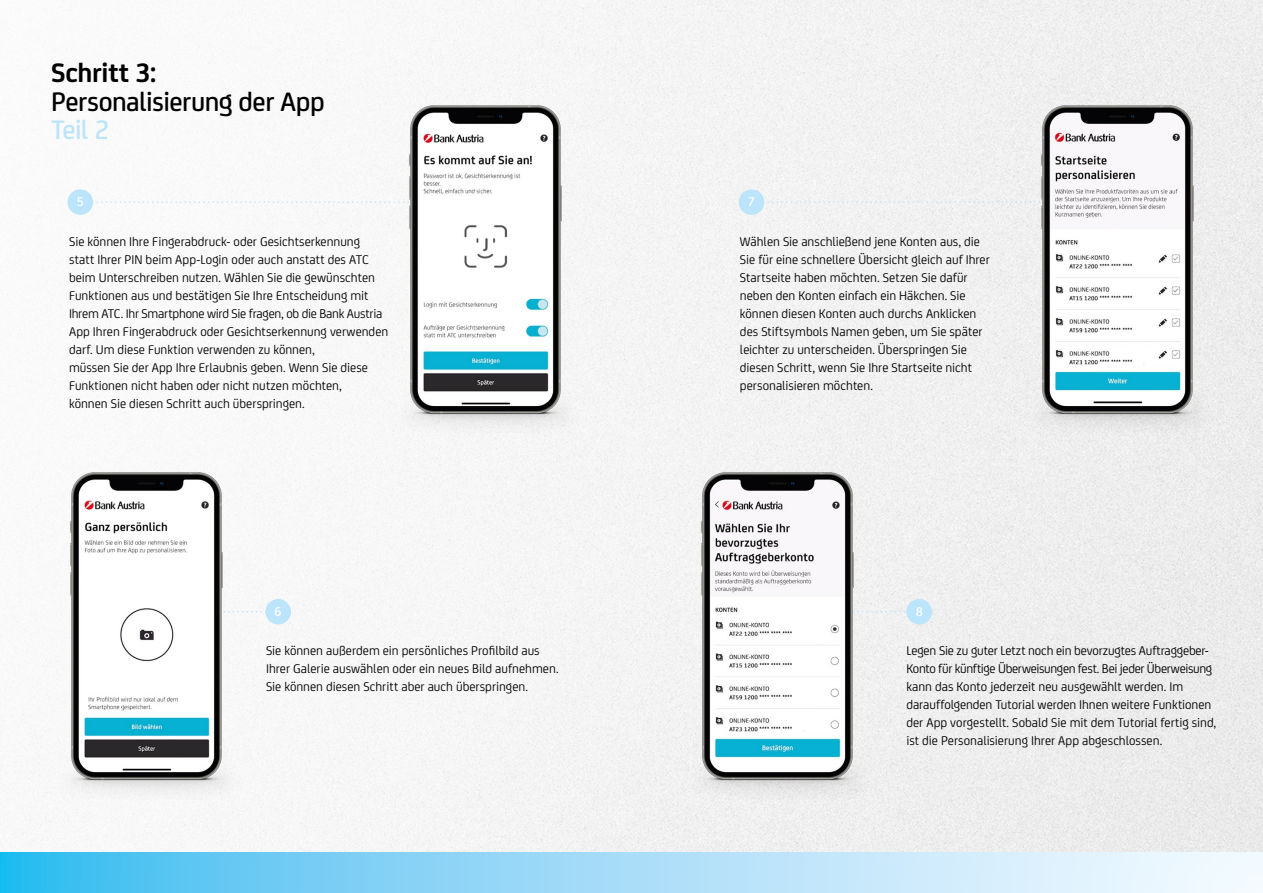
<style>
.page{position:relative;width:1263px;height:893px;background:#fff}
.page>*{position:absolute;margin:0;border:0;box-sizing:border-box;transform-origin:0 0}
.t1{font:500 28.5px "Uni Credit";letter-spacing:-.02em;color:#000}
.t2{font:700 28.5px "Uni Credit";letter-spacing:-.01em;color:#000}
.t3{font:500 28.5px "Uni Credit";color:#bce4fa}
.t4{font:13.5px/18px "Uni Credit";color:#000}
.t5{font:500 13.5px "Uni Credit";color:#fff}
</style>
<div class="page">
<img style="left:0;top:0;width:1263px;height:853px">
<svg style="left:93px;top:201px;width:298px;height:2px"></svg>
<svg style="left:764px;top:201px;width:259px;height:2px"></svg>
<svg style="left:871px;top:611px;width:35px;height:1px"></svg>
<svg style="left:241px;top:611px;width:24px;height:1px"></svg>
<svg style="left:0;top:853px;width:1263px;height:40px;background:#a0dcf7"></svg>
<div style="left:68px;top:189px;width:25px;height:26px;background:#bce4fa;border-radius:50%"></div>
<div style="left:739px;top:189px;width:25px;height:26px;background:#bce4fa;border-radius:50%"></div>
<div style="left:906px;top:599px;width:26px;height:25px;background:#bce4fa;border-radius:50%"></div>
<img style="left:391px;top:84px;width:189px;height:349px">
<img style="left:52px;top:451px;width:189px;height:348px">
<img style="left:1023px;top:84px;width:189px;height:349px">
<img style="left:682px;top:451px;width:189px;height:348px">
<div style="left:265px;top:599px;width:26px;height:25px;background:#bce4fa;border-radius:50%"></div>
<h1 class="t2" style="left:51px;top:51px;width:107px">Schritt 3:</h1>
<h1 class="t1" style="left:51px;top:80px;width:275px">Personalisierung der App</h1>
<h1 class="t3" style="left:51px;top:109px;width:60px">Teil 2</h1>
<p class="t5" style="left:77px;top:192px;width:9px">5</p>
<p class="t5" style="left:748px;top:192px;width:9px">7</p>
<p class="t4" style="left:69px;top:232px;width:321px">Sie können Ihre Fingerabdruck- oder Gesichtserkennung statt Ihrer PIN beim App-Login oder auch anstatt des ATC beim Unterschreiben nutzen. Wählen Sie die gewünschten Funktionen aus und bestätigen Sie Ihre Entscheidung mit Ihrem ATC. Ihr Smartphone wird Sie fragen, ob die Bank Austria App Ihren Fingerabdruck oder Gesichtserkennung verwenden darf. Um diese Funktion verwenden zu können,<br>müssen Sie der App Ihre Erlaubnis geben. Wenn Sie diese Funktionen nicht haben oder nicht nutzen möchten,<br>können Sie diesen Schritt auch überspringen.</p>
<p class="t4" style="left:740px;top:232px;width:251px">Wählen Sie anschließend jene Konten aus, die Sie für eine schnellere Übersicht gleich auf Ihrer Startseite haben möchten. Setzen Sie dafür neben den Konten einfach ein Häkchen. Sie können diesen Konten auch durchs Anklicken des Stiftsymbols Namen geben, um Sie später leichter zu unterscheiden. Überspringen Sie diesen Schritt, wenn Sie Ihre Startseite nicht personalisieren möchten.</p>
<p class="t5" style="left:275px;top:602px;width:9px">6</p>
<p class="t5" style="left:916px;top:602px;width:9px">8</p>
<p class="t4" style="left:266px;top:641px;width:294px">Sie können außerdem ein persönliches Profilbild aus<br>Ihrer Galerie auswählen oder ein neues Bild aufnehmen.<br>Sie können diesen Schritt aber auch überspringen.</p>
<p class="t4" style="left:906px;top:641px;width:311px">Legen Sie zu guter Letzt noch ein bevorzugtes Auftraggeber-Konto für künftige Überweisungen fest. Bei jeder Überweisung kann das Konto jederzeit neu ausgewählt werden. Im darauffolgenden Tutorial werden Ihnen weitere Funktionen der App vorgestellt. Sobald Sie mit dem Tutorial fertig sind, ist die Personalisierung Ihrer App abgeschlossen.</p>
</div>
